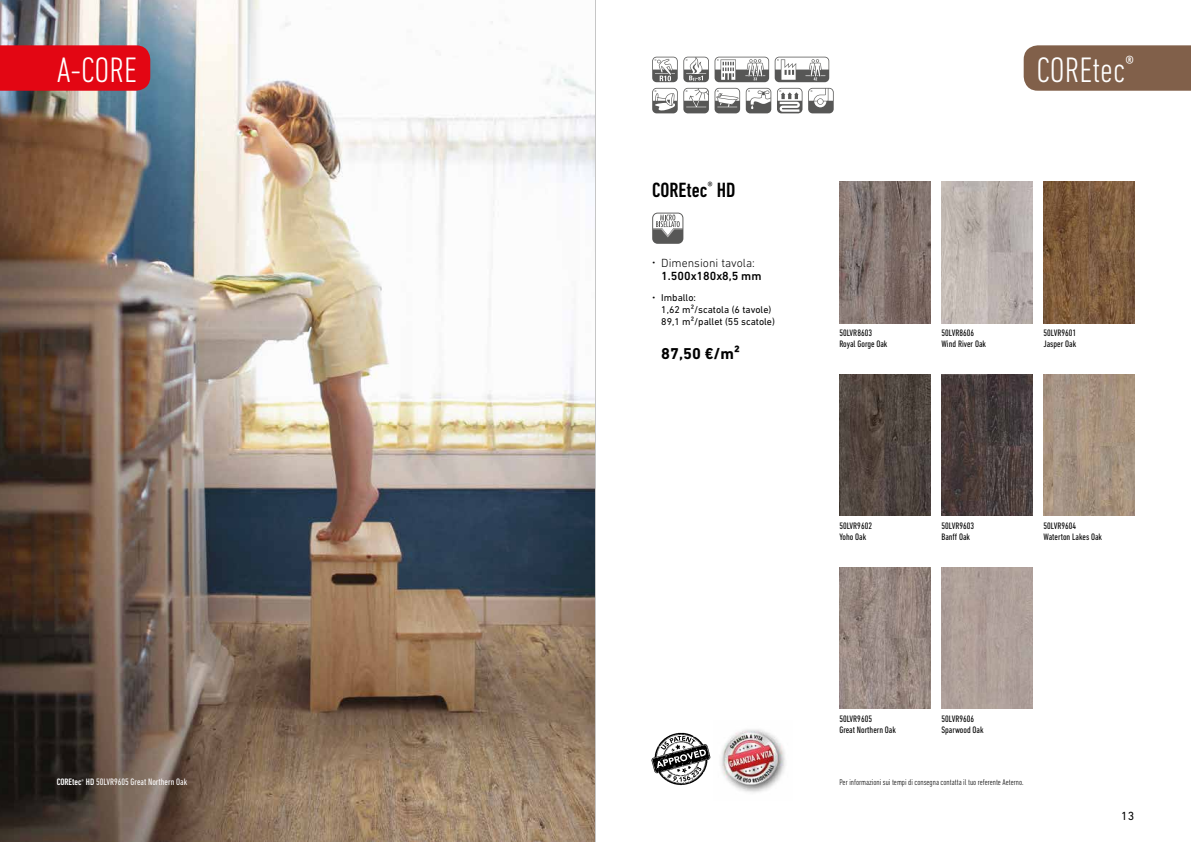
<style>
.page{position:relative;width:1191px;height:842px;background:#fff}
.page>*{position:absolute;margin:0;border:0;box-sizing:border-box;transform-origin:0 0}
.t1{font:300 condensed 36px "DIN Next LT Pro";color:#fff}
.t2{font:500 condensed 21px "DIN Next LT Pro";color:#000}
.t3{font:700 16px "DIN Next LT Pro";color:#000}
.t4{font:300 12px/13px "DIN Next LT Pro";color:#000}
.t5{font:12px "DIN Next LT Pro";color:#000}
.t6{font:10px/12px "DIN Next LT Pro";color:#000}
.t7{font:condensed 9.5px/11.4px "DIN Next LT Pro";color:#000}
.t8{font:condensed 9.5px "DIN Next LT Pro";color:#fff}
.t9{font:300 condensed 8.5px "DIN Next LT Pro";color:#000}
.s1{font-weight:500}
.s2{font-size:8px}
.s3{font-weight:300;font-size:8px}
</style>
<div class="page">
<div style="left:1023px;top:45px;width:168px;height:46px;background:#81604a"></div>
<img style="left:0;top:0;width:595px;height:842px">
<svg style="left:652px;top:88px;width:25px;height:25px"></svg>
<svg style="left:683px;top:88px;width:57px;height:25px"></svg>
<svg style="left:777px;top:88px;width:25px;height:25px"></svg>
<svg style="left:652px;top:57px;width:25px;height:25px"></svg>
<svg style="left:746px;top:88px;width:25px;height:25px"></svg>
<svg style="left:683px;top:57px;width:146px;height:25px"></svg>
<svg style="left:652px;top:213px;width:31px;height:31px"></svg>
<img style="left:839px;top:181px;width:91px;height:142px">
<img style="left:941px;top:374px;width:91px;height:142px">
<img style="left:941px;top:567px;width:91px;height:142px">
<img style="left:839px;top:374px;width:91px;height:142px">
<img style="left:839px;top:567px;width:91px;height:142px">
<img style="left:941px;top:181px;width:91px;height:142px">
<img style="left:1043px;top:374px;width:91px;height:142px">
<img style="left:1043px;top:181px;width:91px;height:142px">
<div style="left:0;top:45px;width:150px;height:46px;background:#e30613"></div>
<svg style="left:808px;top:88px;width:25px;height:25px"></svg>
<img style="left:721px;top:729px;width:64px;height:64px">
<img style="left:651px;top:732px;width:60px;height:54px">
<hr style="left:595px;top:0;width:1px;height:842px;background:#c6c6c6">
<h1 class="t1" style="left:57px;top:49px;width:81px">A-CORE</h1>
<p class="t8" style="left:57px;top:777px;width:132px"><span class="s1">COREtec</span><sup>®</sup> <span class="s1">HD</span> 50LVR9605 Great Northern Oak</p>
<h2 class="t2" style="left:652px;top:178px;width:85px">COREtec<sup>®</sup> HD</h2>
<p class="t4" style="left:661px;top:256px;width:102px;text-indent:-9px"><span class="s2">•</span> Dimensioni tavola:<br><span class="s1">1.500x180x8,5 mm</span></p>
<p class="t6" style="left:661px;top:292px;width:115px;text-indent:-9px"><span class="s3">•</span> Imballo:<br>1,62 m²/scatola (6 tavole)<br>89,1 m²/pallet (55 scatole)</p>
<h3 class="t3" style="left:661px;top:344px;width:80px">87,50 €/m²</h3>
<h1 class="t1" style="left:1036px;top:49px;width:99px">COREtec<sup>®</sup></h1>
<p class="t7" style="left:839px;top:327px;width:50px">50LVR8603<br>Royal Gorge Oak</p>
<p class="t7" style="left:1043px;top:327px;width:34px">50LVR9601<br>Jasper Oak</p>
<p class="t7" style="left:941px;top:327px;width:46px">50LVR8606<br>Wind River Oak</p>
<p class="t7" style="left:839px;top:520px;width:34px">50LVR9602<br>Yoho Oak</p>
<p class="t7" style="left:941px;top:520px;width:34px">50LVR9603<br>Banff Oak</p>
<p class="t7" style="left:1043px;top:520px;width:60px">50LVR9604<br>Waterton Lakes Oak</p>
<p class="t7" style="left:839px;top:712px;width:58px">50LVR9605<br>Great Northern Oak</p>
<p class="t7" style="left:941px;top:712px;width:44px">50LVR9606<br>Sparwood Oak</p>
<p class="t9" style="left:839px;top:778px;width:186px">Per informazioni sui tempi di consegna contatta il tuo referente Aeterno.</p>
<p class="t5" style="left:1121px;top:809px;width:15px">13</p>
</div>
